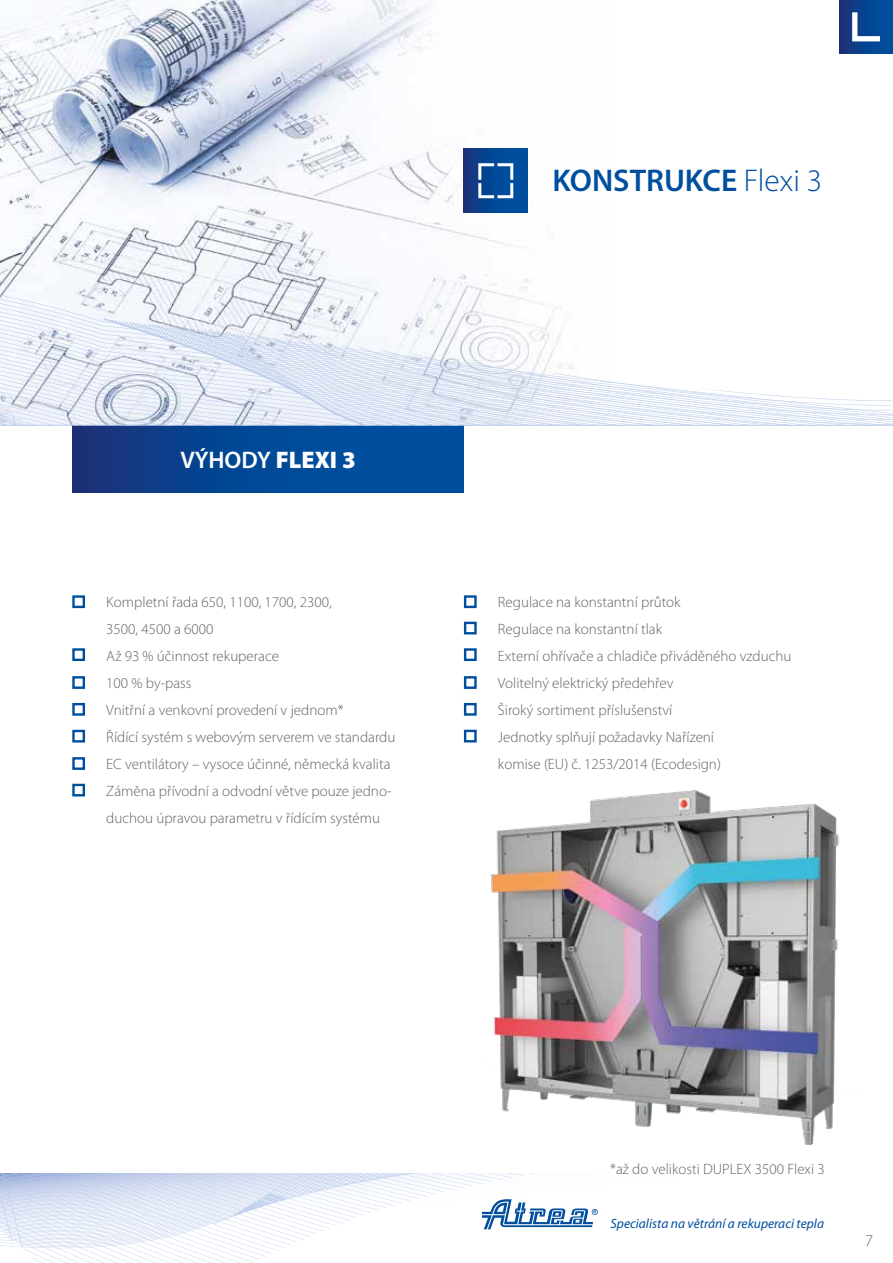
<style>
.page{position:relative;width:893px;height:1263px;background:#fff}
.page>*{position:absolute;margin:0;border:0;box-sizing:border-box;transform-origin:0 0}
.t1{font:600 31.5px "Myriad Pro";color:#004f9f}
.t2{font:600 24px "Myriad Pro";color:#fff}
.t3{font:300 16.5px "Myriad Pro";color:#646363}
.t4{font:300 15px/27px "Myriad Pro";color:#646363}
.t5{font:italic 13.5px "Myriad Pro";color:#004f9f}
.s1{font-weight:900}
.s2{font-weight:300}
</style>
<div class="page">
<img style="left:0;top:0;width:528px;height:228px">
<svg style="left:0;top:1174px;width:598px;height:89px"></svg>
<div style="left:72px;top:425px;width:392px;height:68px;background:linear-gradient(to right,#14367e,#0056a7)"></div>
<div style="left:464px;top:149px;width:64px;height:64px;background:linear-gradient(to right,#123780,#0055a6)"></div>
<svg style="left:478px;top:163px;width:35px;height:35px"></svg>
<div style="left:839px;top:0;width:54px;height:54px;background:linear-gradient(to right,#19327a,#0051a2)"></div>
<svg style="left:852px;top:12px;width:28px;height:29px"></svg>
<div style="left:72px;top:595px;width:13px;height:13px;border:2px solid #004f9f"></div>
<div style="left:72px;top:648px;width:13px;height:13px;border:2px solid #004f9f"></div>
<div style="left:72px;top:676px;width:13px;height:13px;border:2px solid #004f9f"></div>
<div style="left:72px;top:703px;width:13px;height:13px;border:2px solid #004f9f"></div>
<div style="left:72px;top:730px;width:13px;height:12px;border:2px solid #004f9f"></div>
<div style="left:72px;top:757px;width:13px;height:13px;border:2px solid #004f9f"></div>
<div style="left:72px;top:784px;width:13px;height:12px;border:2px solid #004f9f"></div>
<div style="left:464px;top:595px;width:13px;height:13px;border:2px solid #004f9f"></div>
<div style="left:464px;top:648px;width:13px;height:13px;border:2px solid #004f9f"></div>
<div style="left:464px;top:676px;width:13px;height:13px;border:2px solid #004f9f"></div>
<div style="left:464px;top:703px;width:13px;height:13px;border:2px solid #004f9f"></div>
<div style="left:464px;top:730px;width:13px;height:12px;border:2px solid #004f9f"></div>
<div style="left:464px;top:622px;width:13px;height:12px;border:2px solid #004f9f"></div>
<img style="left:491px;top:790px;width:349px;height:354px">
<svg style="left:0;top:228px;width:893px;height:198px"></svg>
<h2 class="t2" style="left:180px;top:447px;width:177px">VÝHODY <span class="s1">FLEXI 3</span></h2>
<p class="t4" style="left:106px;top:588px;width:291px">Kompletní řada 650, 1100, 1700, 2300,<br>3500, 4500 a 6000<br>Až 93 % účinnost rekuperace<br>100 % by-pass<br>Vnitřní a venkovní provedení v jednom*<br>Řídící systém s webovým serverem ve standardu EC ventilátory – vysoce účinné, německá kvalita Záměna přívodní a odvodní větve pouze jedno&shy;duchou úpravou parametru v řídícím systému</p>
<h1 class="t1" style="left:552px;top:163px;width:271px">KONSTRUKCE <span class="s2">Flexi 3</span></h1>
<p class="t4" style="left:498px;top:588px;width:295px">Regulace na konstantní průtok<br>Regulace na konstantní tlak<br>Externí ohřívače a chladiče přiváděného vzduchu Volitelný elektrický předehřev<br>Široký sortiment příslušenství<br>Jednotky splňují požadavky Nařízení<br>komise (EU) č. 1253/2014 (Ecodesign)</p>
<p class="t4" style="left:610px;top:1155px;width:216px">*až do velikosti DUPLEX 3500 Flexi 3</p>
<p class="t5" style="left:611px;top:1216px;width:215px">Specialista na větrání a rekuperaci tepla</p>
<p class="t3" style="left:865px;top:1231px;width:10px">7</p>
</div>
